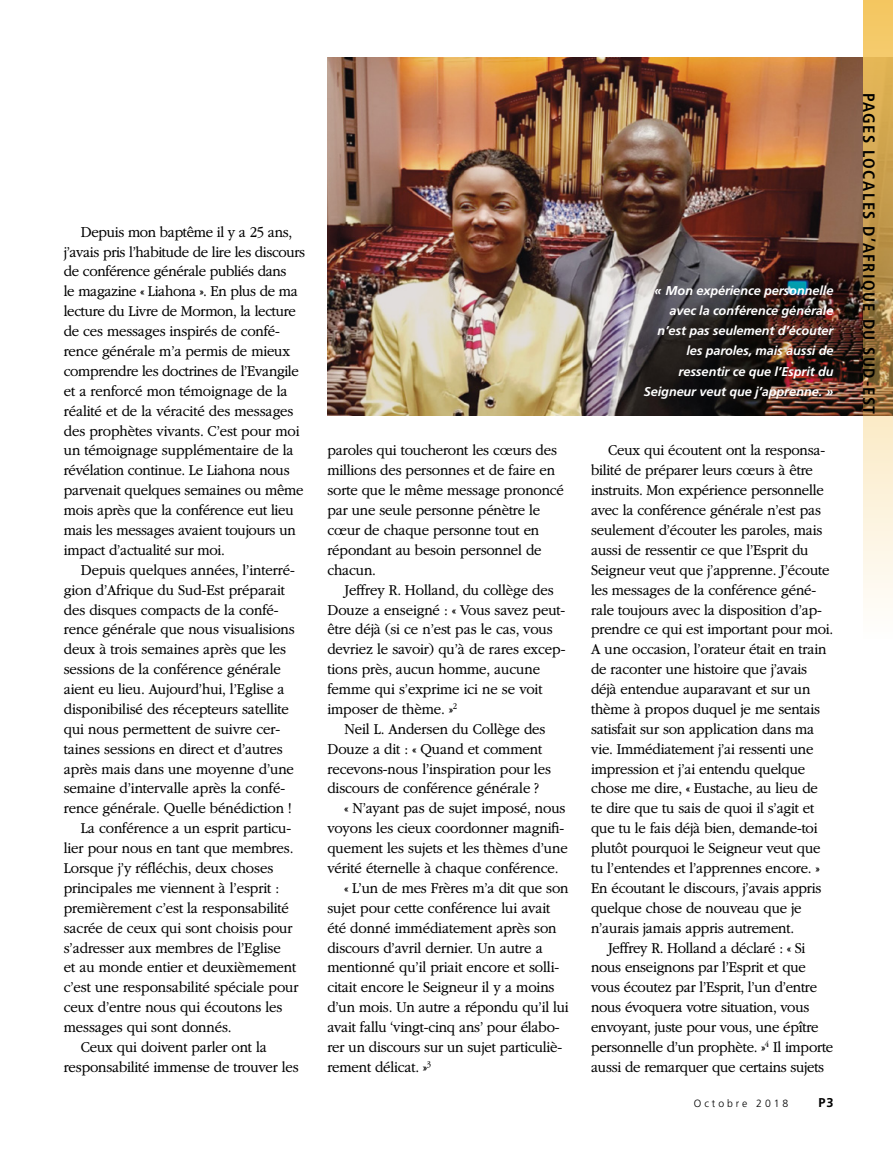
<style>
.page{position:relative;width:893px;height:1161px;background:#fff}
.page>*{position:absolute;margin:0;border:0;box-sizing:border-box;transform-origin:0 0}
.Section_title__maste{font:700 condensed 16.5px "Frutigerlds Lat";letter-spacing:.085em;color:#000}
.ARTCL_para_NEWS{font:300 15.75px/20px "Garamondlds Lat Plus";letter-spacing:-.015em;color:#000;scale:.95 1}
.FIGimg_CAP_para_NEWS{font:italic 700 12.75px/20.2px "Frutigerlds Lat";letter-spacing:-.01em;color:#fff;text-align:right}
.t1{font:700 12.75px "Frutigerlds Lat";color:#000}
.t2{font:300 10.5px "Frutigerlds Lat";letter-spacing:.28em;color:#000}
</style>
<div class="page">
<img style="left:327px;top:58px;width:536px;height:358px">
<svg style="left:863px;top:0;width:30px;height:603px;background:#d5b57a"></svg>
<p class="ARTCL_para_NEWS" style="left:64px;top:221px;width:256px;text-indent:17px">Depuis mon baptême il y a 25 ans, j’avais pris l’habitude de lire les discours de conférence générale publiés dans<br>le magazine « Liahona ». En plus de ma lecture du Livre de Mormon, la lecture de ces messages inspirés de confé&shy;rence générale m’a permis de mieux comprendre les doctrines de l’Evangile et a renforcé mon témoignage de la réalité et de la véracité des messages des prophètes vivants. C’est pour moi un témoignage supplémentaire de la révélation continue. Le Liahona nous parvenait quelques semaines ou même mois après que la conférence eut lieu mais les messages avaient toujours un impact d’actualité sur moi.</p>
<p class="ARTCL_para_NEWS" style="left:64px;top:559px;width:245px;text-indent:17px">Depuis quelques années, l’interré&shy;gion d’Afrique du Sud-Est préparait des disques compacts de la confé&shy;rence générale que nous visualisions deux à trois semaines après que les sessions de la conférence générale aient eu lieu. Aujourd’hui, l’Eglise a disponibilisé des récepteurs satellite qui nous permettent de suivre cer&shy;taines sessions en direct et d’autres après mais dans une moyenne d’une semaine d’intervalle après la confé&shy;rence générale. Quelle bénédiction !</p>
<p class="ARTCL_para_NEWS" style="left:64px;top:818px;width:249px;text-indent:17px">La conférence a un esprit particu&shy;lier pour nous en tant que membres.<br>Lorsque j’y réfléchis, deux choses principales me viennent à l’esprit : premièrement c’est la responsabilité sacrée de ceux qui sont choisis pour s’adresser aux membres de l’Eglise<br>et au monde entier et deuxièmement c’est une responsabilité spéciale pour ceux d’entre nous qui écoutons les messages qui sont donnés.</p>
<p class="ARTCL_para_NEWS" style="left:64px;top:1037px;width:249px;text-indent:17px">Ceux qui doivent parler ont la responsabilité immense de trouver les</p>
<p class="ARTCL_para_NEWS" style="left:327px;top:440px;width:251px">paroles qui toucheront les cœurs des millions des personnes et de faire en sorte que le même message prononcé par une seule personne pénètre le cœur de chaque personne tout en répondant au besoin personnel de chacun.</p>
<p class="ARTCL_para_NEWS" style="left:327px;top:579px;width:252px;text-indent:17px">Jeffrey R. Holland, du collège des<br>Douze a enseigné : « Vous savez peut&shy;être déjà (si ce n’est pas le cas, vous devriez le savoir) qu’à de rares excep&shy;tions près, aucun homme, aucune femme qui s’exprime ici ne se voit imposer de thème. »<sup>2</sup></p>
<p class="ARTCL_para_NEWS" style="left:327px;top:719px;width:237px;text-indent:17px">Neil L. Andersen du Collège des Douze a dit : « Quand et comment recevons-nous l’inspiration pour les discours de conférence générale ?</p>
<p class="ARTCL_para_NEWS" style="left:327px;top:798px;width:255px;text-indent:17px">« N’ayant pas de sujet imposé, nous voyons les cieux coordonner magnifi&shy;quement les sujets et les thèmes d’une vérité éternelle à chaque conférence.</p>
<p class="ARTCL_para_NEWS" style="left:327px;top:878px;width:256px;text-indent:17px">« L’un de mes Frères m’a dit que son sujet pour cette conférence lui avait été donné immédiatement après son discours d’avril dernier. Un autre a mentionné qu’il priait encore et solli&shy;citait encore le Seigneur il y a moins d’un mois. Un autre a répondu qu’il lui avait fallu ‘vingt-cinq ans’ pour élabo&shy;rer un discours sur un sujet particuliè&shy;rement délicat. »<sup>3</sup></p>
<p class="FIGimg_CAP_para_NEWS" style="left:644px;top:280px;width:191px">« Mon expérience personnelle avec la conférence générale n’est pas seulement d’écouter les paroles, mais aussi de ressentir ce que l’Esprit du<br>Seigneur veut que j’apprenne. »</p>
<p class="ARTCL_para_NEWS" style="left:591px;top:440px;width:257px;text-indent:17px">Ceux qui écoutent ont la responsa&shy;bilité de préparer leurs cœurs à être instruits. Mon expérience personnelle avec la conférence générale n’est pas seulement d’écouter les paroles, mais aussi de ressentir ce que l’Esprit du Seigneur veut que j’apprenne. J’écoute les messages de la conférence géné&shy;rale toujours avec la disposition d’ap&shy;prendre ce qui est important pour moi.<br>A une occasion, l’orateur était en train de raconter une histoire que j’avais déjà entendue auparavant et sur un thème à propos duquel je me sentais satisfait sur son application dans ma vie. Immédiatement j’ai ressenti une impression et j’ai entendu quelque chose me dire, « Eustache, au lieu de<br>te dire que tu sais de quoi il s’agit et que tu le fais déjà bien, demande-toi plutôt pourquoi le Seigneur veut que tu l’entendes et l’apprennes encore. » En écoutant le discours, j’avais appris quelque chose de nouveau que je n’aurais jamais appris autrement.</p>
<p class="ARTCL_para_NEWS" style="left:591px;top:937px;width:257px;text-indent:17px">Jeffrey R. Holland a déclaré : « Si nous enseignons par l’Esprit et que vous écoutez par l’Esprit, l’un d’entre nous évoquera votre situation, vous envoyant, juste pour vous, une épître personnelle d’un prophète. »<sup>4</sup> Il importe aussi de remarquer que certains sujets</p>
<p class="t2" style="left:694px;top:1095px;width:96px">Octobre 2018</p>
<p class="t1" style="left:819px;top:1092px;width:16px">P3</p>
<p class="Section_title__maste" style="left:881px;top:93px;width:323px;rotate:90deg">PAGES LOCALES D’AFRIQUE DU SUD-EST</p>
</div>
